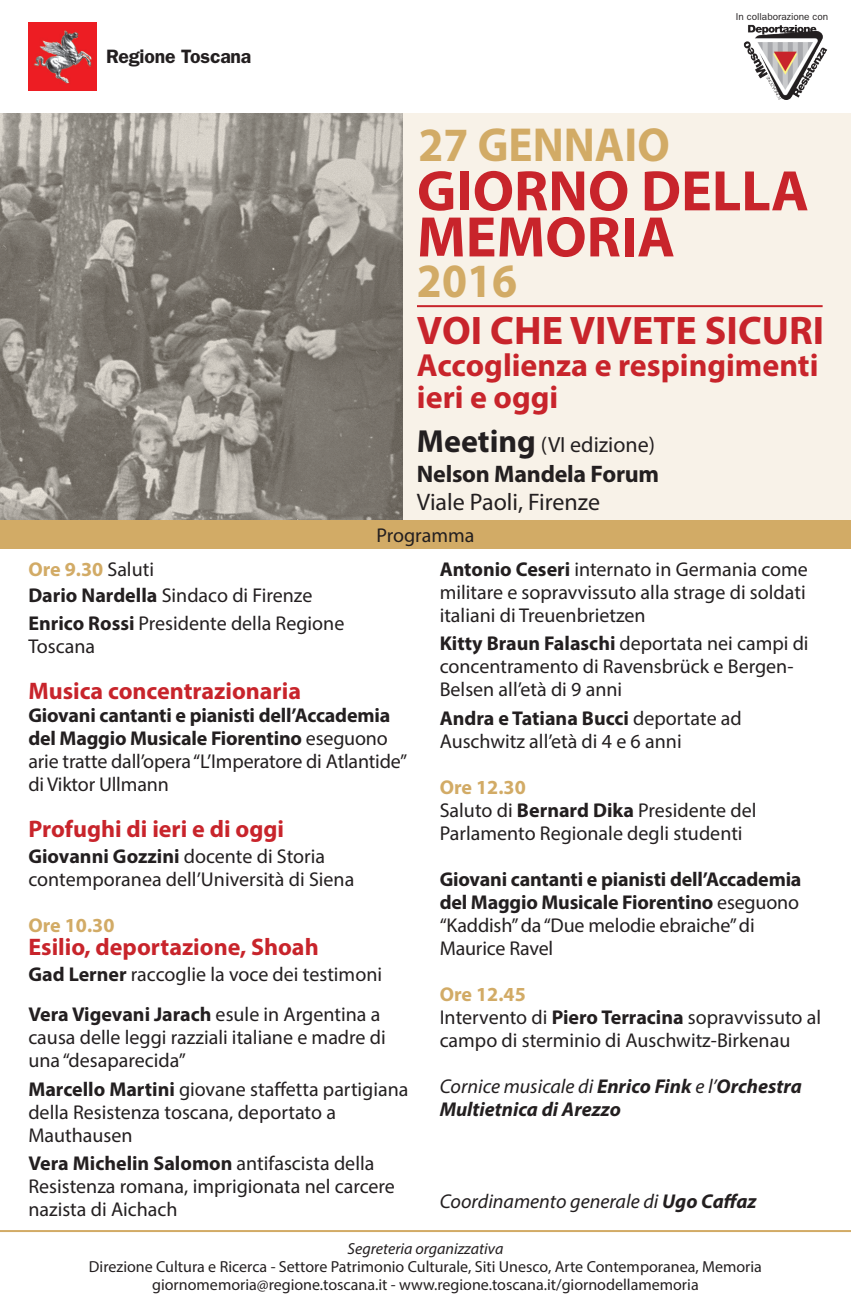
<style>
.page{position:relative;width:851px;height:1304px;background:#fff}
.page>*{position:absolute;margin:0;border:0;box-sizing:border-box;transform-origin:0 0}
.t1{font:700 57.6px/46px "Myriad Pro";color:#c8242b}
.t2{font:700 48px "Myriad Pro";color:#d2ab66;scale:.94 1}
.t3{font:700 40px "Myriad Pro";color:#c8242b}
.t4{font:700 32px/32px "Myriad Pro";color:#c8242b}
.t5{font:700 24px "Myriad Pro";color:#c8242b}
.t6{font:700 24px "Myriad Pro";letter-spacing:-.01em;color:#231f20}
.t7{font:24px "Myriad Pro";color:#231f20}
.t8{font:22px "Myriad Pro";color:#231f20}
.t9{font:20px/23px "Myriad Pro";color:#231f20}
.t10{font:700 20px/23px "Myriad Pro";letter-spacing:-.01em;color:#231f20}
.t11{font:italic 700 20px/23px "Myriad Pro";color:#231f20}
.t12{font:italic 20px "Myriad Pro";color:#231f20}
.t13{font:700 20px "Myriad Pro";color:#d2ab66}
.t14{font:600 19.4px "ITC Franklin Gothic Std";letter-spacing:-.01em;color:#231f20}
.t15{font:16px/18px "Myriad Pro";color:#231f20;text-align:center}
.t16{font:italic 16px "Myriad Pro";color:#231f20}
.t17{font:10px "ITC Franklin Gothic Std";color:#231f20}
.s1{font-weight:700;font-size:32px}
.s2{font-weight:700;color:#d2ab66}
.s3{font-weight:700}
.s4{font-weight:400}
</style>
<div class="page">
<svg style="left:0;top:113px;width:850px;height:408px;background:#c6c0b7"></svg>
<img style="left:28px;top:23px;width:68px;height:68px">
<div style="left:0;top:521px;width:850px;height:28px;background:#d2ab66"></div>
<hr style="left:417px;top:305px;width:405px;height:2px;background:#c8242b">
<hr style="left:0;top:1230px;width:850px;height:2px;background:#d2ab66">
<img style="left:743px;top:25px;width:85px;height:75px">
<p class="t14" style="left:106px;top:45px;width:147px">Regione Toscana</p>
<h2 class="t2" style="left:418px;top:113px;width:268px">27 GENNAIO</h2>
<p class="t17" style="left:735px;top:11px;width:94px">In collaborazione con</p>
<h1 class="t1" style="left:417px;top:166px;width:393px">GIORNO DELLA<br>MEMORIA</h1>
<h2 class="t2" style="left:417px;top:250px;width:108px">2016</h2>
<h3 class="t3" style="left:417px;top:305px;width:408px">VOI CHE VIVETE SICURI</h3>
<h3 class="t4" style="left:417px;top:348px;width:403px">Accoglienza e respingimenti ieri e oggi</h3>
<p class="t8" style="left:417px;top:431px;width:239px"><span class="s1">Meeting</span> (VI edizione)</p>
<p class="t6" style="left:417px;top:459px;width:244px">Nelson Mandela Forum</p>
<p class="t7" style="left:417px;top:488px;width:184px">Viale Paoli, Firenze</p>
<p class="t9" style="left:376px;top:524px;width:99px">Programma</p>
<p class="t9" style="left:28px;top:556px;width:285px;line-height:25.8px"><span class="s2">Ore 9.30</span> Saluti<br><span class="s3">Dario Nardella</span> Sindaco di Firenze</p>
<p class="t9" style="left:28px;top:612px;width:317px"><span class="s3">Enrico Rossi</span> Presidente della Regione<br>Toscana</p>
<p class="t5" style="left:28px;top:675px;width:274px">Musica concentrazionaria</p>
<p class="t9" style="left:28px;top:704px;width:380px"><span class="s3">Giovani cantanti e pianisti dell’Accademia del Maggio Musicale Fiorentino</span> eseguono arie tratte dall’opera “L’Imperatore di Atlantide” di Viktor Ullmann</p>
<p class="t5" style="left:28px;top:813px;width:257px">Profughi di ieri e di oggi</p>
<p class="t9" style="left:28px;top:845px;width:327px"><span class="s3">Giovanni Gozzini</span> docente di Storia contemporanea dell’Università di Siena</p>
<p class="t13" style="left:28px;top:912px;width:88px">Ore 10.30</p>
<p class="t5" style="left:28px;top:931px;width:292px">Esilio, deportazione, Shoah</p>
<p class="t9" style="left:28px;top:954px;width:355px;line-height:40px"><span class="s3">Gad Lerner</span> raccoglie la voce dei testimoni<br><span class="s3">Vera Vigevani Jarach</span> esule in Argentina a</p>
<p class="t9" style="left:28px;top:1025px;width:359px">causa delle leggi razziali italiane e madre di una “desaparecida”</p>
<p class="t9" style="left:28px;top:1077px;width:381px"><span class="s3">Marcello Martini</span> giovane staffetta partigiana della Resistenza toscana, deportato a<br>Mauthausen</p>
<p class="t9" style="left:28px;top:1152px;width:368px"><span class="s3">Vera Michelin Salomon</span> antifascista della<br>Resistenza romana, imprigionata nel carcere nazista di Aichach</p>
<p class="t9" style="left:439px;top:557px;width:369px;text-align:justify"><span class="s3">Antonio Ceseri</span> internato in Germania come militare e sopravvissuto alla strage di soldati italiani di Treuenbrietzen</p>
<p class="t9" style="left:439px;top:632px;width:370px"><span class="s3">Kitty Braun Falaschi</span> deportata nei campi di concentramento di Ravensbrück e Bergen-<br>Belsen all’età di 9 anni</p>
<p class="t9" style="left:439px;top:706px;width:303px"><span class="s3">Andra e Tatiana Bucci</span> deportate ad<br>Auschwitz all’età di 4 e 6 anni</p>
<p class="t9" style="left:439px;top:775px;width:318px"><span class="s2">Ore 12.30<br></span>Saluto di <span class="s3">Bernard Dika</span> Presidente del<br>Parlamento Regionale degli studenti</p>
<p class="t10" style="left:439px;top:867px;width:363px">Giovani cantanti e pianisti dell’Accademia del Maggio Musicale Fiorentino <span class="s4">eseguono “Kaddish” da “Due melodie ebraiche” di Maurice Ravel</span></p>
<p class="t9" style="left:439px;top:982px;width:383px"><span class="s2">Ore 12.45<br></span>Intervento di <span class="s3">Piero Terracina</span> sopravvissuto al campo di sterminio di Auschwitz-Birkenau</p>
<p class="t11" style="left:439px;top:1074px;width:363px"><span class="s4">Cornice musicale di</span> Enrico Fink <span class="s4">e l’</span>Orchestra<br>Multietnica di Arezzo</p>
<p class="t12" style="left:439px;top:1189px;width:318px">Coordinamento generale di <span class="s3">Ugo Caffaz</span></p>
<p class="t16" style="left:347px;top:1238px;width:157px">Segreteria organizzativa</p>
<p class="t15" style="left:89px;top:1257px;width:674px">Direzione Cultura e Ricerca - Settore Patrimonio Culturale, Siti Unesco, Arte Contemporanea, Memoria giornomemoria@regione.toscana.it - www.regione.toscana.it/giornodellamemoria</p>
</div>
